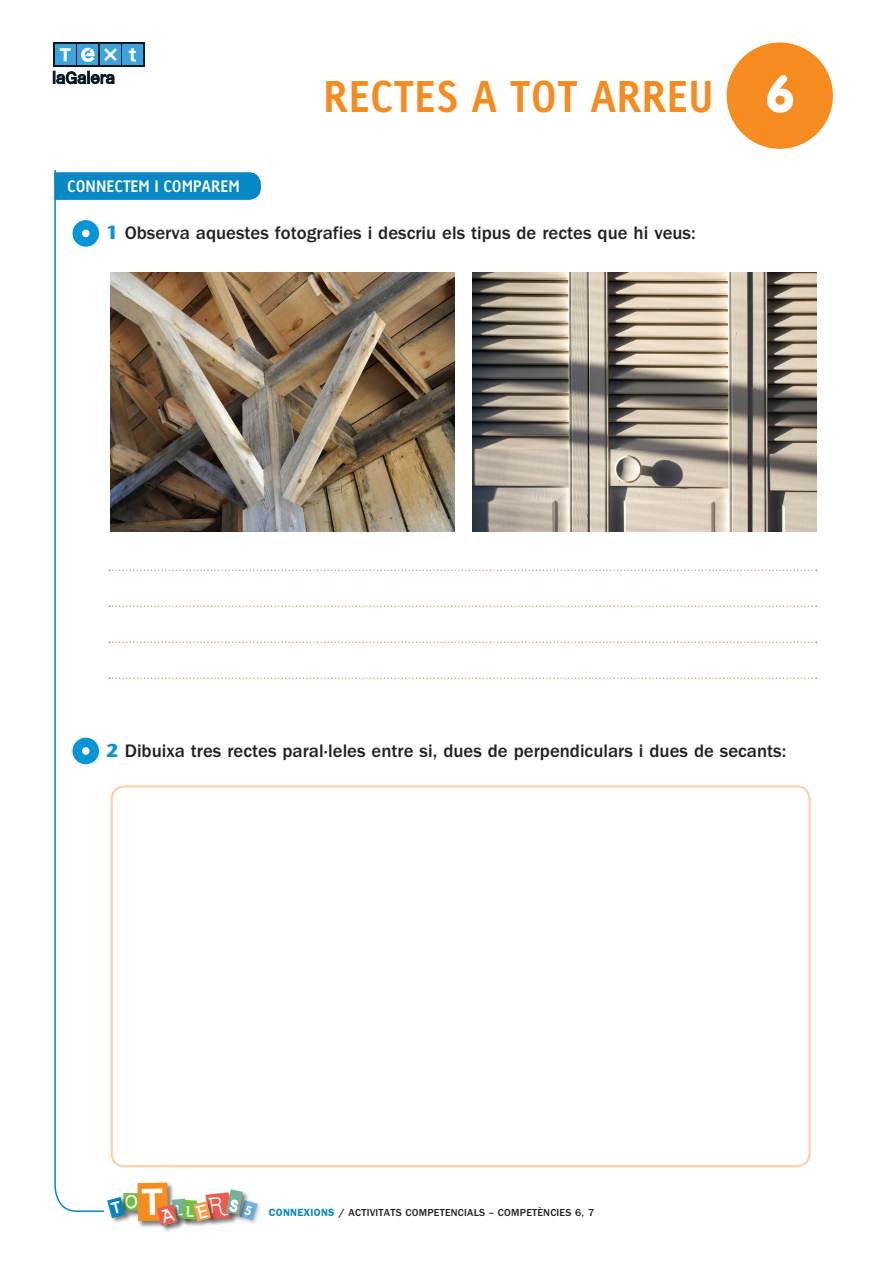
<style>
.page{position:relative;width:893px;height:1263px;background:#fff}
.page>*{position:absolute;margin:0;border:0;box-sizing:border-box;transform-origin:0 0}
.t1{font:54px "Vag";color:#fff}
.TALLER_titol_3{font:42px "Linotype Tetria Bold Tab";letter-spacing:.01em;color:#f68b1f}
.T-Ordre{font:500 18.75px "Franklin Gothic LT";color:#231f20}
.TALLER_titol_3-2{font:15.75px "Linotype Tetria Bold Tab";color:#fff}
.T-Ordre-2{font:500 10.5px "Franklin Gothic LT";letter-spacing:.02em;color:#231f20}
.s1{font-family:"Stone Sans LT";font-weight:700;color:#0695d6}
.s2{font-weight:600;color:#0588c4}
.s3{font-weight:600}
</style>
<div class="page">
<svg style="left:106px;top:172px;width:155px;height:28px"></svg>
<div style="left:727px;top:43px;width:106px;height:106px;background:#f68b1f;border-radius:50%"></div>
<svg style="left:54px;top:170px;width:52px;height:1042px"></svg>
<div style="left:72px;top:220px;width:27px;height:27px;background:#0695d6;border-radius:50%"></div>
<div style="left:82px;top:230px;width:8px;height:7px;background:#fff;border-radius:50%"></div>
<svg style="left:109px;top:570px;width:708px;height:1px"></svg>
<svg style="left:109px;top:606px;width:708px;height:1px"></svg>
<svg style="left:109px;top:642px;width:708px;height:1px"></svg>
<svg style="left:109px;top:678px;width:708px;height:1px"></svg>
<div style="left:72px;top:738px;width:27px;height:26px;background:#0695d6;border-radius:50%"></div>
<div style="left:82px;top:747px;width:8px;height:8px;background:#fff;border-radius:50%"></div>
<div style="left:237px;top:1198px;width:26px;height:28px;background:#231f20;opacity:.3"></div>
<div style="left:137px;top:1182px;width:38px;height:46px;background:#231f20;opacity:.6"></div>
<div style="left:182px;top:1200px;width:22px;height:27px;background:#f9f9f9"></div>
<div style="left:157px;top:1204px;width:27px;height:29px;background:#231f20;opacity:.6"></div>
<div style="left:193px;top:1200px;width:25px;height:28px;background:#fbfbfb"></div>
<div style="left:53px;top:43px;width:92px;height:24px;background:#071822"></div>
<div style="left:55px;top:44px;width:21px;height:21px;background:#3ba4dc"></div>
<svg style="left:60px;top:48px;width:11px;height:13px"></svg>
<div style="left:122px;top:44px;width:21px;height:21px;background:#3ba4dc"></div>
<svg style="left:129px;top:48px;width:7px;height:14px"></svg>
<div style="left:100px;top:44px;width:20px;height:21px;background:#3ba4dc"></div>
<svg style="left:104px;top:48px;width:13px;height:13px"></svg>
<svg style="left:53px;top:71px;width:61px;height:13px"></svg>
<div style="left:77px;top:44px;width:21px;height:21px;background:#3ba4dc"></div>
<svg style="left:81px;top:48px;width:13px;height:14px"></svg>
<img style="left:111px;top:272px;width:343px;height:259px">
<img style="left:472px;top:272px;width:344px;height:259px">
<div style="left:111px;top:785px;width:700px;height:382px;border:2px solid #fdd2a7;border-radius:13px"></div>
<svg style="left:104px;top:1182px;width:154px;height:44px"></svg>
<p class="TALLER_titol_3-2" style="left:67px;top:177px;width:174px">CONNECTEM I COMPAREM</p>
<p class="TALLER_titol_3" style="left:324px;top:71px;width:392px">RECTES A TOT ARREU</p>
<p class="t1" style="left:765px;top:58px;width:30px">6</p>
<p class="T-Ordre" style="left:106px;top:222px;width:591px"><span class="s1">1</span> Observa aquestes fotografies i descriu els tipus de rectes que hi veus:</p>
<p class="T-Ordre" style="left:106px;top:740px;width:682px"><span class="s1">2</span> Dibuixa tres rectes paral·leles entre si, dues de perpendiculars i dues de secants:</p>
<p class="T-Ordre-2" style="left:269px;top:1206px;width:327px"><span class="s2">CONNEXIONS</span> <span class="s3">/</span> ACTIVITATS COMPETENCIALS – COMPETÈNCIES 6, 7</p>
</div>
